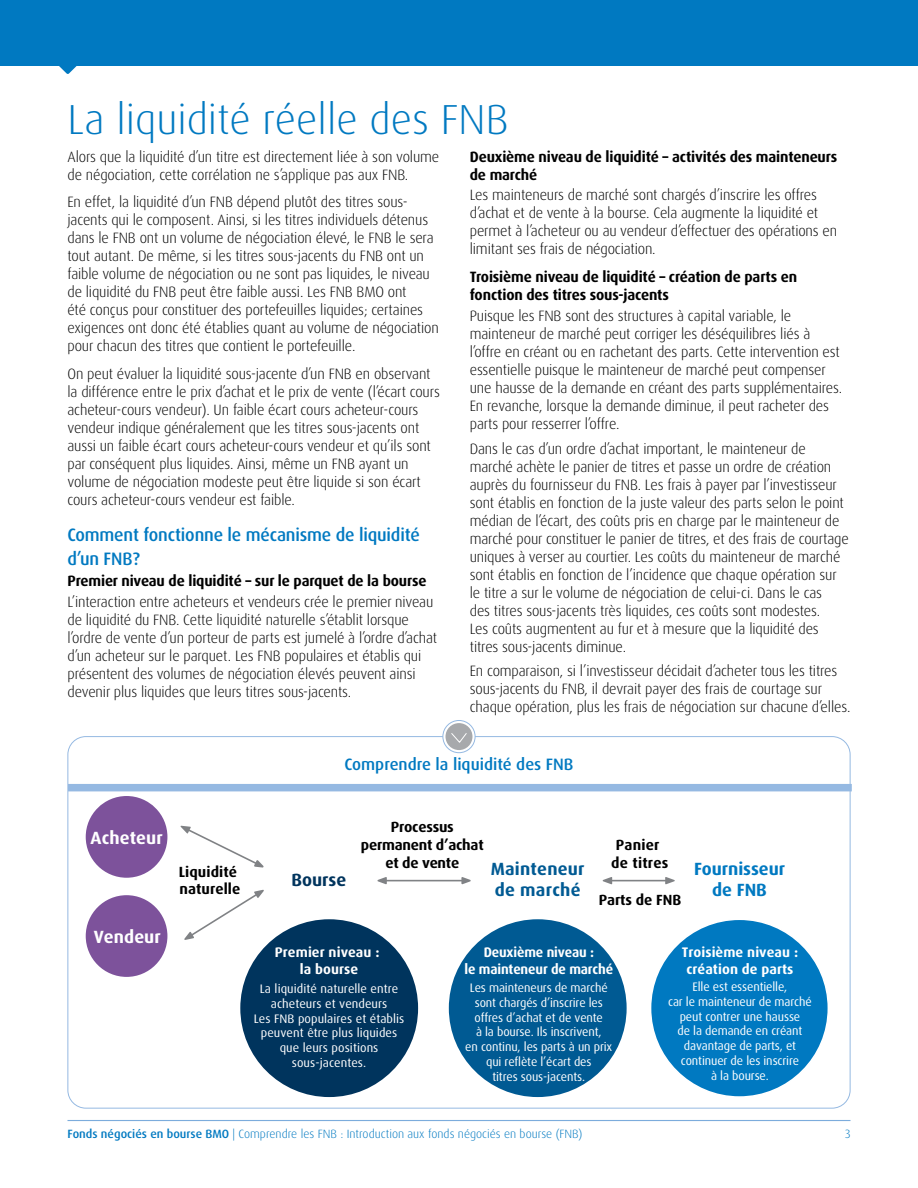
<style>
.page{position:relative;width:918px;height:1188px;background:#fff}
.page>*{position:absolute;margin:0;border:0;box-sizing:border-box;transform-origin:0 0}
.t1{font:300 42px "Dax Pro";color:#0079c1}
.Paragraph_head__H3{font:500 18px/23.4px "Dax Pro";letter-spacing:-.01em;color:#0079c1}
.t2{font:700 17.7px/21.1px "Dax Pro";letter-spacing:.015em;color:#005a93}
.t3{font:700 17.7px/21.1px "Dax Pro";letter-spacing:-.005em;color:#0079c1;text-align:center}
.t4{font:700 17.7px "Dax Pro";letter-spacing:.005em;color:#fff}
.t5{font:700 17.7px "Dax Pro";color:#00345d}
.Image_Header__H4{font:500 16.5px "Dax Pro";color:#0079c1}
.t6{font:300 15px/18px "Dax Pro";letter-spacing:-.01em;color:#000}
.Paragraph_sub__H4{font:700 15px/18px "Dax Pro";letter-spacing:-.01em;color:#000}
.t7{font:700 14.7px/17.7px "Dax Pro";letter-spacing:-.005em;color:#000}
.t8{font:700 14.7px/17.7px "Dax Pro";letter-spacing:.015em;color:#000;text-align:center}
.t9{font:700 13.95px/16.6px "Dax Pro";letter-spacing:.005em;color:#fff;text-align:center}
.t10{font:700 13.95px/16.6px "Dax Pro";letter-spacing:.005em;color:#fff;text-align:center;scale:.96 1}
.t11{font:12.3px/14.9px "Dax Pro";letter-spacing:-.01em;color:#fff;text-align:center}
.t12{font:300 12px "Dax Pro";color:#0079c1}
.s1{font-weight:500}
</style>
<div class="page">
<hr style="left:68px;top:1120px;width:782px;height:1px;background:#7cacdc">
<svg style="left:59px;top:66px;width:18px;height:8px"></svg>
<div style="left:0;top:0;width:918px;height:66px;background:#0079c1"></div>
<div style="left:68px;top:784px;width:784px;height:7px;background:#95b9e2"></div>
<div style="left:86px;top:796px;width:81px;height:82px;background:#7d529b;border-radius:50%"></div>
<div style="left:86px;top:895px;width:81px;height:82px;background:#7d529b;border-radius:50%"></div>
<hr style="left:384px;top:880px;width:78px;height:1px;background:#808285">
<svg style="left:377px;top:877px;width:10px;height:7px"></svg>
<svg style="left:461px;top:877px;width:10px;height:7px"></svg>
<hr style="left:610px;top:880px;width:55px;height:1px;background:#808285">
<svg style="left:603px;top:877px;width:9px;height:7px"></svg>
<svg style="left:665px;top:877px;width:10px;height:7px"></svg>
<svg style="left:180px;top:826px;width:84px;height:42px"></svg>
<svg style="left:184px;top:890px;width:80px;height:50px"></svg>
<div style="left:240px;top:919px;width:178px;height:178px;background:#00345d;border-radius:50%"></div>
<div style="left:650px;top:918px;width:179px;height:180px;background:#0079c1;border:2px solid #fff;border-radius:50%"></div>
<div style="left:449px;top:919px;width:178px;height:178px;background:#005a93;border-radius:50%"></div>
<svg style="left:443px;top:720px;width:32px;height:33px"></svg>
<div style="left:446px;top:723px;width:26px;height:27px;background:#a7a9ac;border-radius:50%"></div>
<svg style="left:451px;top:733px;width:16px;height:10px"></svg>
<p class="t1" style="left:68px;top:93px;width:442px">La liquidité réelle des FNB</p>
<p class="t6" style="left:68px;top:148px;width:373px">Alors que la liquidité d’un titre est directement liée à son volume de négociation, cette corrélation ne s’applique pas aux FNB.</p>
<p class="t6" style="left:68px;top:193px;width:373px">En effet, la liquidité d’un FNB dépend plutôt des titres sous&shy;jacents qui le composent. Ainsi, si les titres individuels détenus dans le FNB ont un volume de négociation élevé, le FNB le sera tout autant. De même, si les titres sous-jacents du FNB ont un faible volume de négociation ou ne sont pas liquides, le niveau de liquidité du FNB peut être faible aussi. Les FNB BMO ont<br>été conçus pour constituer des portefeuilles liquides; certaines exigences ont donc été établies quant au volume de négociation pour chacun des titres que contient le portefeuille.</p>
<p class="t6" style="left:68px;top:364px;width:374px">On peut évaluer la liquidité sous-jacente d’un FNB en observant la différence entre le prix d’achat et le prix de vente (l’écart cours acheteur-cours vendeur). Un faible écart cours acheteur-cours vendeur indique généralement que les titres sous-jacents ont aussi un faible écart cours acheteur-cours vendeur et qu’ils sont par conséquent plus liquides. Ainsi, même un FNB ayant un volume de négociation modeste peut être liquide si son écart cours acheteur-cours vendeur est faible.</p>
<h3 class="Paragraph_head__H3" style="left:68px;top:524px;width:354px">Comment fonctionne le mécanisme de liquidité d’un FNB?</h3>
<h4 class="Paragraph_sub__H4" style="left:68px;top:572px;width:361px">Premier niveau de liquidité – sur le parquet de la bourse</h4>
<p class="t6" style="left:68px;top:592px;width:371px">L’interaction entre acheteurs et vendeurs crée le premier niveau de liquidité du FNB. Cette liquidité naturelle s’établit lorsque l’ordre de vente d’un porteur de parts est jumelé à l’ordre d’achat d’un acheteur sur le parquet. Les FNB populaires et établis qui présentent des volumes de négociation élevés peuvent ainsi devenir plus liquides que leurs titres sous-jacents.</p>
<h4 class="Paragraph_sub__H4" style="left:470px;top:148px;width:369px">Deuxième niveau de liquidité – activités des mainteneurs de marché</h4>
<p class="t6" style="left:470px;top:186px;width:369px">Les mainteneurs de marché sont chargés d’inscrire les offres d’achat et de vente à la bourse. Cela augmente la liquidité et permet à l’acheteur ou au vendeur d’effectuer des opérations en limitant ses frais de négociation.</p>
<h4 class="Paragraph_sub__H4" style="left:470px;top:268px;width:329px">Troisième niveau de liquidité – création de parts en fonction des titres sous-jacents</h4>
<p class="t6" style="left:470px;top:307px;width:374px">Puisque les FNB sont des structures à capital variable, le mainteneur de marché peut corriger les déséquilibres liés à l’offre en créant ou en rachetant des parts. Cette intervention est essentielle puisque le mainteneur de marché peut compenser une hausse de la demande en créant des parts supplémentaires.<br>En revanche, lorsque la demande diminue, il peut racheter des parts pour resserrer l’offre.</p>
<p class="t6" style="left:470px;top:439px;width:381px">Dans le cas d’un ordre d’achat important, le mainteneur de marché achète le panier de titres et passe un ordre de création auprès du fournisseur du FNB. Les frais à payer par l’investisseur sont établis en fonction de la juste valeur des parts selon le point médian de l’écart, des coûts pris en charge par le mainteneur de marché pour constituer le panier de titres, et des frais de courtage uniques à verser au courtier. Les coûts du mainteneur de marché sont établis en fonction de l’incidence que chaque opération sur le titre a sur le volume de négociation de celui-ci. Dans le cas<br>des titres sous-jacents très liquides, ces coûts sont modestes.<br>Les coûts augmentent au fur et à mesure que la liquidité des titres sous-jacents diminue.</p>
<p class="t6" style="left:470px;top:662px;width:382px">En comparaison, si l’investisseur décidait d’acheter tous les titres sous-jacents du FNB, il devrait payer des frais de courtage sur chaque opération, plus les frais de négociation sur chacune d’elles.</p>
<h4 class="Image_Header__H4" style="left:344px;top:754px;width:231px">Comprendre la liquidité des FNB</h4>
<p class="t4" style="left:91px;top:826px;width:74px">Acheteur</p>
<p class="t4" style="left:94px;top:925px;width:69px">Vendeur</p>
<p class="t7" style="left:179px;top:863px;width:63px">Liquidité naturelle</p>
<p class="t5" style="left:292px;top:868px;width:56px">Bourse</p>
<p class="t7" style="left:361px;top:818px;width:124px;text-align:center">Processus permanent d’achat et de vente</p>
<p class="t2" style="left:491px;top:858px;width:95px">Mainteneur de marché</p>
<p class="t8" style="left:611px;top:836px;width:59px">Panier de titres</p>
<p class="t7" style="left:599px;top:891px;width:84px">Parts de FNB</p>
<p class="t3" style="left:694px;top:858px;width:93px">Fournisseur de FNB</p>
<p class="t9" style="left:275px;top:944px;width:106px">Premier niveau : la bourse</p>
<p class="t9" style="left:682px;top:944px;width:118px">Troisième niveau : création de parts</p>
<p class="t10" style="left:464px;top:944px;width:156px">Deuxième niveau :<br>le mainteneur de marché</p>
<p class="t11" style="left:254px;top:981px;width:152px">La liquidité naturelle entre acheteurs et vendeurs<br>Les FNB populaires et établis peuvent être plus liquides que leurs positions sous-jacentes.</p>
<p class="t11" style="left:465px;top:980px;width:149px">Les mainteneurs de marché sont chargés d’inscrire les offres d’achat et de vente<br>à la bourse. Ils inscrivent,<br>en continu, les parts à un prix qui reflète l’écart des<br>titres sous-jacents.</p>
<p class="t11" style="left:668px;top:979px;width:145px">Elle est essentielle,<br>car le mainteneur de marché peut contrer une hausse<br>de la demande en créant davantage de parts, et continuer de les inscrire<br>à la bourse.</p>
<p class="t12" style="left:68px;top:1126px;width:516px"><span class="s1">Fonds négociés en bourse BMO</span> | Comprendre les FNB : Introduction aux fonds négociés en bourse (FNB)</p>
<p class="t12" style="left:845px;top:1126px;width:7px">3</p>
</div>
